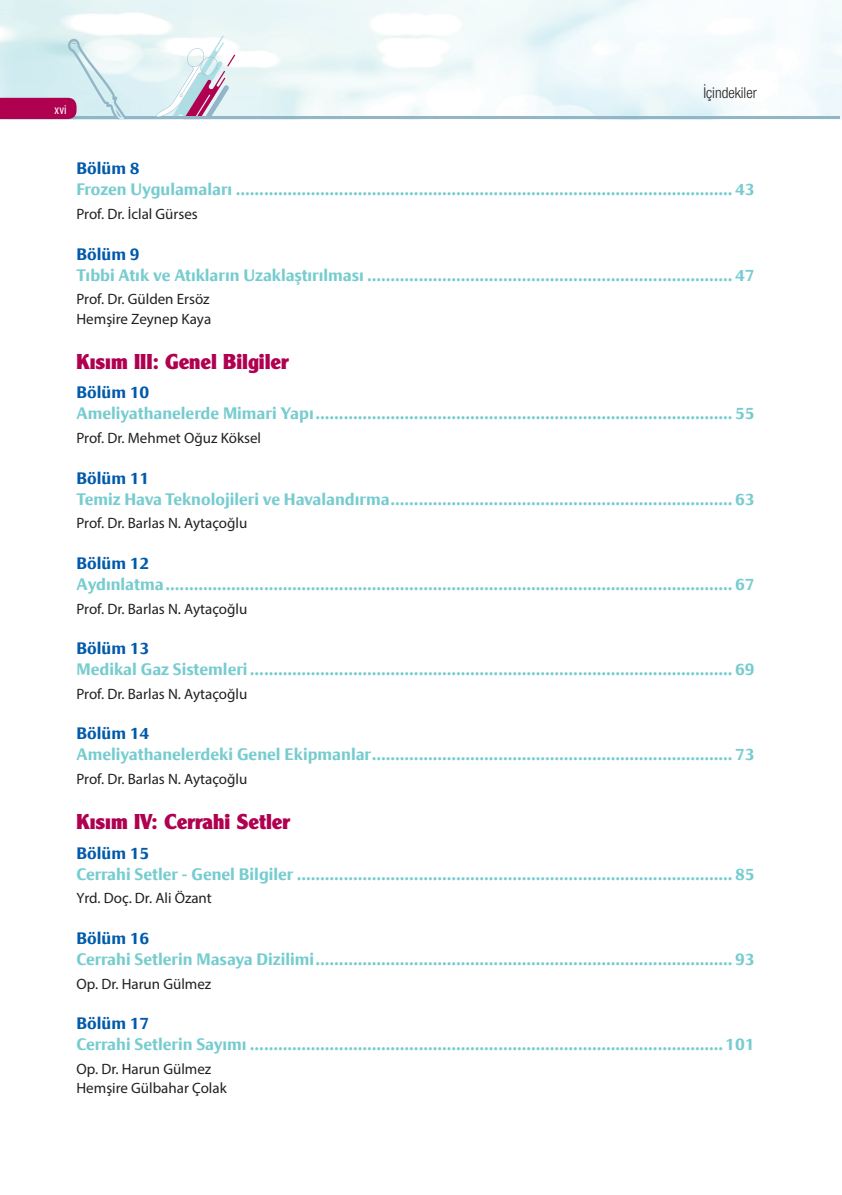
<style>
.page{position:relative;width:842px;height:1195px;background:#fff}
.page>*{position:absolute;margin:0;border:0;box-sizing:border-box;transform-origin:0 0}
.t1{font:900 21px "Clearface BD";color:#b00151}
.t2{font:700 16.5px "Taxon";color:#77ccd0}
.t3{font:700 16.5px "Taxon";color:#015aaa}
.t4{font:15px/19.5px "Myriad Pro";color:#231f20}
.t5{font:15px "Helvetica 47 Lt Cn";color:#231f20}
.t6{font:condensed 13.5px "Myriad Pro";color:#fff}
</style>
<div class="page">
<hr style="left:125px;top:117px;width:715px;height:2px;background:#92b6c7">
<svg style="left:0;top:39px;width:127px;height:80px"></svg>
<svg style="left:155px;top:36px;width:80px;height:81px"></svg>
<p class="t6" style="left:54px;top:101px;width:14px">xvi</p>
<p class="t5" style="left:703px;top:84px;width:55px">İçindekiler</p>
<p class="t3" style="left:77px;top:158px;width:65px">Bölüm 8</p>
<p class="t2" style="left:77px;top:179px;width:680px">Frozen Uygulamaları ..........................................................................................................43</p>
<p class="t4" style="left:77px;top:204px;width:123px">Prof. Dr. İclal Gürses</p>
<p class="t3" style="left:77px;top:243px;width:65px">Bölüm 9</p>
<p class="t2" style="left:77px;top:264px;width:680px">Tıbbi Atık ve Atıkların Uzaklaştırılması ..............................................................................47</p>
<p class="t4" style="left:77px;top:289px;width:136px">Prof. Dr. Gülden Ersöz<br>Hemşire Zeynep Kaya</p>
<p class="t1" style="left:77px;top:348px;width:214px">Kısım III: Genel Bilgiler</p>
<p class="t3" style="left:77px;top:382px;width:74px">Bölüm 10</p>
<p class="t2" style="left:77px;top:403px;width:680px">Ameliyathanelerde Mimari Yapı.........................................................................................55</p>
<p class="t4" style="left:77px;top:428px;width:186px">Prof. Dr. Mehmet Oğuz Köksel</p>
<p class="t3" style="left:77px;top:467px;width:74px">Bölüm 11</p>
<p class="t2" style="left:77px;top:488px;width:680px">Temiz Hava Teknolojileri ve Havalandırma.........................................................................63</p>
<p class="t4" style="left:77px;top:513px;width:172px">Prof. Dr. Barlas N. Aytaçoğlu</p>
<p class="t3" style="left:77px;top:552px;width:74px">Bölüm 12</p>
<p class="t2" style="left:77px;top:573px;width:680px">Aydınlatma.........................................................................................................................67</p>
<p class="t4" style="left:77px;top:599px;width:172px">Prof. Dr. Barlas N. Aytaçoğlu</p>
<p class="t3" style="left:77px;top:638px;width:74px">Bölüm 13</p>
<p class="t2" style="left:77px;top:659px;width:680px">Medikal Gaz Sistemleri.......................................................................................................69</p>
<p class="t4" style="left:77px;top:684px;width:172px">Prof. Dr. Barlas N. Aytaçoğlu</p>
<p class="t3" style="left:77px;top:723px;width:74px">Bölüm 14</p>
<p class="t2" style="left:77px;top:744px;width:680px">Ameliyathanelerdeki Genel Ekipmanlar.............................................................................73</p>
<p class="t4" style="left:77px;top:769px;width:172px">Prof. Dr. Barlas N. Aytaçoğlu</p>
<p class="t1" style="left:77px;top:809px;width:215px">Kısım IV: Cerrahi Setler</p>
<p class="t3" style="left:77px;top:842px;width:74px">Bölüm 15</p>
<p class="t2" style="left:77px;top:863px;width:680px">Cerrahi Setler - Genel Bilgiler .............................................................................................85</p>
<p class="t4" style="left:77px;top:888px;width:137px">Yrd. Doç. Dr. Ali Özant</p>
<p class="t3" style="left:77px;top:927px;width:74px">Bölüm 16</p>
<p class="t2" style="left:77px;top:948px;width:680px">Cerrahi Setlerin Masaya Dizilimi.........................................................................................93</p>
<p class="t4" style="left:77px;top:974px;width:136px">Op. Dr. Harun Gülmez</p>
<p class="t3" style="left:77px;top:1013px;width:74px">Bölüm 17</p>
<p class="t2" style="left:77px;top:1034px;width:680px">Cerrahi Setlerin Sayımı .....................................................................................................101</p>
<p class="t4" style="left:77px;top:1059px;width:152px">Op. Dr. Harun Gülmez<br>Hemşire Gülbahar Çolak</p>
</div>
